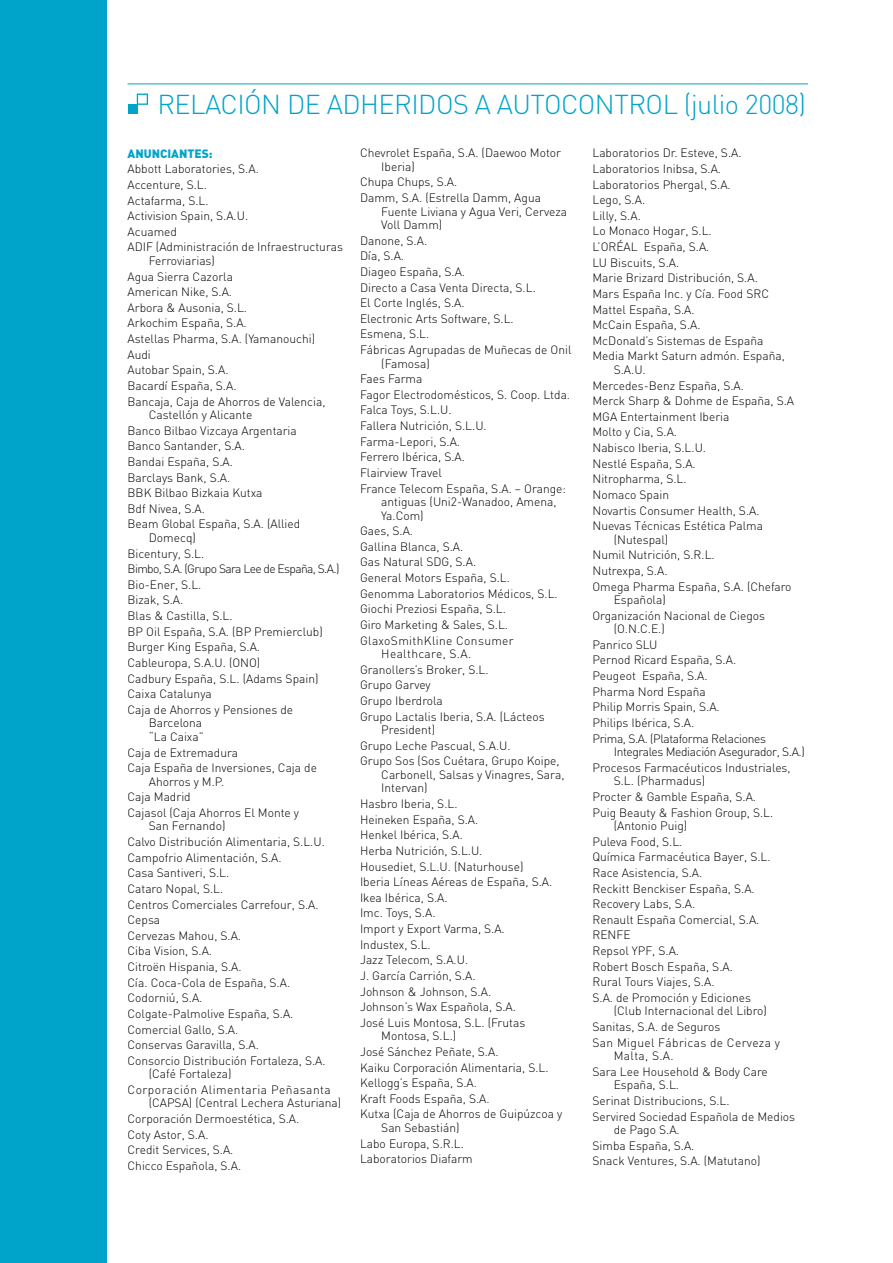
<style>
.page{position:relative;width:893px;height:1263px;background:#fff}
.page>*{position:absolute;margin:0;border:0;box-sizing:border-box;transform-origin:0 0}
.t1{font:300 27px "DIN";letter-spacing:-.02em;color:#00a3c9}
.t2{font:300 12px/15.6px "DIN";color:#000}
.t3{font:300 12px/15.6px "DIN";letter-spacing:-.03em;color:#000}
.t4{font:300 12px/15.6px "DIN";letter-spacing:.04em;color:#000}
.t5{font:900 12px "DIN";color:#00a3c9}
</style>
<div class="page">
<hr style="left:128px;top:84px;width:680px;height:1px;background:#00a3c9">
<div style="left:128px;top:104px;width:10px;height:10px;background:#00a3c9"></div>
<div style="left:137px;top:94px;width:11px;height:11px;border:1px solid #00a3c9"></div>
<div style="left:0;top:0;width:106px;height:1263px;background:#00a3c9"></div>
<h1 class="t1" style="left:157px;top:88px;width:650px">RELACIÓN DE ADHERIDOS A AUTOCONTROL (julio 2008)</h1>
<p class="t5" style="left:128px;top:145px;width:87px">ANUNCIANTES:</p>
<p class="t2" style="left:128px;top:161px;width:217px">Abbott Laboratories, S.A.<br>Accenture, S.L.<br>Actafarma, S.L.<br>Activision Spain, S.A.U.<br>Acuamed<br>ADIF (Administración de Infraestructuras</p>
<p class="t2" style="left:128px;top:253px;width:199px;text-indent:21px">Ferroviarias)<br>Agua Sierra Cazorla<br>American Nike, S.A.<br>Arbora &amp; Ausonia, S.L.<br>Arkochim España, S.A.<br>Astellas Pharma, S.A. (Yamanouchi)<br>Audi<br>Autobar Spain, S.A.<br>Bacardí España, S.A.<br>Bancaja, Caja de Ahorros de Valencia,</p>
<p class="t2" style="left:128px;top:407px;width:174px;text-indent:21px">Castellón y Alicante<br>Banco Bilbao Vizcaya Argentaria<br>Banco Santander, S.A.<br>Bandai España, S.A.<br>Barclays Bank, S.A.<br>BBK Bilbao Bizkaia Kutxa<br>Bdf Nivea, S.A.<br>Beam Global España, S.A. (Allied</p>
<p class="t2" style="left:128px;top:530px;width:213px;text-indent:21px">Domecq)<br>Bicentury, S.L.<br>Bimbo, S.A. (Grupo Sara Lee de España, S.A.)<br>Bio-Ener, S.L.<br>Bizak, S.A.<br>Blas &amp; Castilla, S.L.<br>BP Oil España, S.A. (BP Premierclub)<br>Burger King España, S.A.<br>Cableuropa, S.A.U. (ONO)<br>Cadbury España, S.L. (Adams Spain)<br>Caixa Catalunya<br>Caja de Ahorros y Pensiones de</p>
<p class="t2" style="left:149px;top:716px;width:56px;line-height:13.5px">Barcelona “La Caixa”</p>
<p class="t2" style="left:128px;top:744px;width:191px">Caja de Extremadura<br>Caja España de Inversiones, Caja de</p>
<p class="t2" style="left:128px;top:773px;width:173px;text-indent:21px">Ahorros y M.P.<br>Caja Madrid<br>Cajasol (Caja Ahorros El Monte y</p>
<p class="t2" style="left:128px;top:818px;width:200px;text-indent:21px">San Fernando)<br>Calvo Distribución Alimentaria, S.L.U.<br>Campofrio Alimentación, S.A.<br>Casa Santiveri, S.L.<br>Cataro Nopal, S.L.<br>Centros Comerciales Carrefour, S.A.<br>Cepsa<br>Cervezas Mahou, S.A.<br>Ciba Vision, S.A.<br>Citroën Hispania, S.A.<br>Cía. Coca-Cola de España, S.A.<br>Codorniú, S.A.<br>Colgate-Palmolive España, S.A.<br>Comercial Gallo, S.A.<br>Conservas Garavilla, S.A.<br>Consorcio Distribución Fortaleza, S.A.</p>
<p class="t4" style="left:128px;top:1066px;width:205px;text-indent:21px">(Café Fortaleza)<br>Corporación Alimentaria Peñasanta</p>
<p class="t2" style="left:128px;top:1095px;width:215px;text-indent:21px">(CAPSA) (Central Lechera Asturiana)<br>Corporación Dermoestética, S.A.<br>Coty Astor, S.A.<br>Credit Services, S.A.<br>Chicco Española, S.A.</p>
<p class="t2" style="left:381px;top:146px;width:181px;line-height:13.5px;text-indent:-21px">Chevrolet España, S.A. (Daewoo Motor<br>Iberia)</p>
<p class="t2" style="left:360px;top:174px;width:182px">Chupa Chups, S.A.<br>Damm, S.A. (Estrella Damm, Agua</p>
<p class="t2" style="left:381px;top:204px;width:187px;line-height:13.5px">Fuente Liviana y Agua Veri, Cerveza<br>Voll Damm)</p>
<p class="t2" style="left:360px;top:232px;width:213px">Danone, S.A.<br>Día, S.A.<br>Diageo España, S.A.<br>Directo a Casa Venta Directa, S.L.<br>El Corte Inglés, S.A.<br>Electronic Arts Software, S.L.<br>Esmena, S.L.<br>Fábricas Agrupadas de Muñecas de Onil</p>
<p class="t2" style="left:360px;top:355px;width:212px;text-indent:21px">(Famosa)<br>Faes Farma<br>Fagor Electrodomésticos, S. Coop. Ltda.<br>Falca Toys, S.L.U.<br>Fallera Nutrición, S.L.U.<br>Farma-Lepori, S.A.<br>Ferrero Ibérica, S.A.<br>Flairview Travel<br>France Telecom España, S.A. – Orange:</p>
<p class="t2" style="left:381px;top:495px;width:177px;line-height:13.5px">antiguas (Uni2-Wanadoo, Amena,<br>Ya.Com)</p>
<p class="t2" style="left:360px;top:523px;width:199px">Gaes, S.A.<br>Gallina Blanca, S.A.<br>Gas Natural SDG, S.A.<br>General Motors España, S.L.<br>Genomma Laboratorios Médicos, S.L.<br>Giochi Preziosi España, S.L.<br>Giro Marketing &amp; Sales, S.L.<br>GlaxoSmithKline Consumer</p>
<p class="t2" style="left:360px;top:646px;width:186px;text-indent:21px">Healthcare, S.A.<br>Granollers’s Broker, S.L.<br>Grupo Garvey<br>Grupo Iberdrola<br>Grupo Lactalis Iberia, S.A. (Lácteos</p>
<p class="t2" style="left:360px;top:722px;width:201px;text-indent:21px">President)<br>Grupo Leche Pascual, S.A.U.<br>Grupo Sos (Sos Cuétara, Grupo Koipe,</p>
<p class="t2" style="left:381px;top:768px;width:185px;line-height:13.5px">Carbonell, Salsas y Vinagres, Sara,<br>Intervan)</p>
<p class="t2" style="left:360px;top:796px;width:194px">Hasbro Iberia, S.L.<br>Heineken España, S.A.<br>Henkel Ibérica, S.A.<br>Herba Nutrición, S.L.U.<br>Housediet, S.L.U. (Naturhouse)<br>Iberia Líneas Aéreas de España, S.A.<br>Ikea Ibérica, S.A.<br>Imc. Toys, S.A.<br>Import y Export Varma, S.A.<br>Industex, S.L.<br>Jazz Telecom, S.A.U.<br>J. García Carrión, S.A.<br>Johnson &amp; Johnson, S.A.<br>Johnson’s Wax Española, S.A.<br>José Luis Montosa, S.L. (Frutas</p>
<p class="t2" style="left:360px;top:1028px;width:204px;text-indent:21px">Montosa, S.L.)<br>José Sánchez Peñate, S.A.<br>Kaiku Corporación Alimentaria, S.L.<br>Kellogg’s España, S.A.<br>Kraft Foods España, S.A.<br>Kutxa (Caja de Ahorros de Guipúzcoa y</p>
<p class="t2" style="left:360px;top:1120px;width:114px;text-indent:21px">San Sebastián)<br>Labo Europa, S.R.L.<br>Laboratorios Diafarm</p>
<p class="t2" style="left:592px;top:145px;width:194px">Laboratorios Dr. Esteve, S.A.<br>Laboratorios Inibsa, S.A.<br>Laboratorios Phergal, S.A.<br>Lego, S.A.<br>Lilly, S.A.<br>Lo Monaco Hogar, S.L.<br>L’ORÉAL España, S.A.<br>LU Biscuits, S.A.<br>Marie Brizard Distribución, S.A.<br>Mars España Inc. y Cía. Food SRC<br>Mattel España, S.A.<br>McCain España, S.A.<br>McDonald’s Sistemas de España<br>Media Markt Saturn admón. España,</p>
<p class="t2" style="left:592px;top:362px;width:203px;text-indent:21px">S.A.U.<br>Mercedes-Benz España, S.A.<br>Merck Sharp &amp; Dohme de España, S.A<br>MGA Entertainment Iberia<br>Molto y Cia, S.A.<br>Nabisco Iberia, S.L.U.<br>Nestlé España, S.A.<br>Nitropharma, S.L.<br>Nomaco Spain<br>Novartis Consumer Health, S.A.<br>Nuevas Técnicas Estética Palma</p>
<p class="t2" style="left:592px;top:531px;width:201px;text-indent:21px">(Nutespal)<br>Numil Nutrición, S.R.L.<br>Nutrexpa, S.A.<br>Omega Pharma España, S.A. (Chefaro</p>
<p class="t2" style="left:592px;top:592px;width:174px;text-indent:21px">Española)<br>Organización Nacional de Ciegos</p>
<p class="t2" style="left:592px;top:621px;width:175px;text-indent:21px">(O.N.C.E.)<br>Panrico SLU<br>Pernod Ricard España, S.A.<br>Peugeot España, S.A.<br>Pharma Nord España<br>Philip Morris Spain, S.A.<br>Philips Ibérica, S.A.<br>Prima, S.A. (Plataforma Relaciones</p>
<p class="t3" style="left:592px;top:744px;width:214px;text-indent:21px">Integrales Mediación Asegurador, S.A.)<br>Procesos Farmacéuticos Industriales,</p>
<p class="t2" style="left:592px;top:773px;width:182px;text-indent:21px">S.L. (Pharmadus)<br>Procter &amp; Gamble España, S.A.<br>Puig Beauty &amp; Fashion Group, S.L.</p>
<p class="t2" style="left:592px;top:818px;width:180px;text-indent:21px">(Antonio Puig)<br>Puleva Food, S.L.<br>Química Farmacéutica Bayer, S.L.<br>Race Asistencia, S.A.<br>Reckitt Benckiser España, S.A.<br>Recovery Labs, S.A.<br>Renault España Comercial, S.A.<br>RENFE<br>Repsol YPF, S.A.<br>Robert Bosch España, S.A.<br>Rural Tours Viajes, S.A.<br>S.A. de Promoción y Ediciones</p>
<p class="t2" style="left:592px;top:1003px;width:189px;text-indent:21px">(Club Internacional del Libro)<br>Sanitas, S.A. de Seguros<br>San Miguel Fábricas de Cerveza y</p>
<p class="t2" style="left:592px;top:1048px;width:177px;text-indent:21px">Malta, S.A.<br>Sara Lee Household &amp; Body Care</p>
<p class="t2" style="left:592px;top:1077px;width:204px;text-indent:21px">España, S.L.<br>Serinat Distribucions, S.L.<br>Servired Sociedad Española de Medios</p>
<p class="t2" style="left:592px;top:1122px;width:169px;text-indent:21px">de Pago S.A.<br>Simba España, S.A.<br>Snack Ventures, S.A. (Matutano)</p>
</div>
